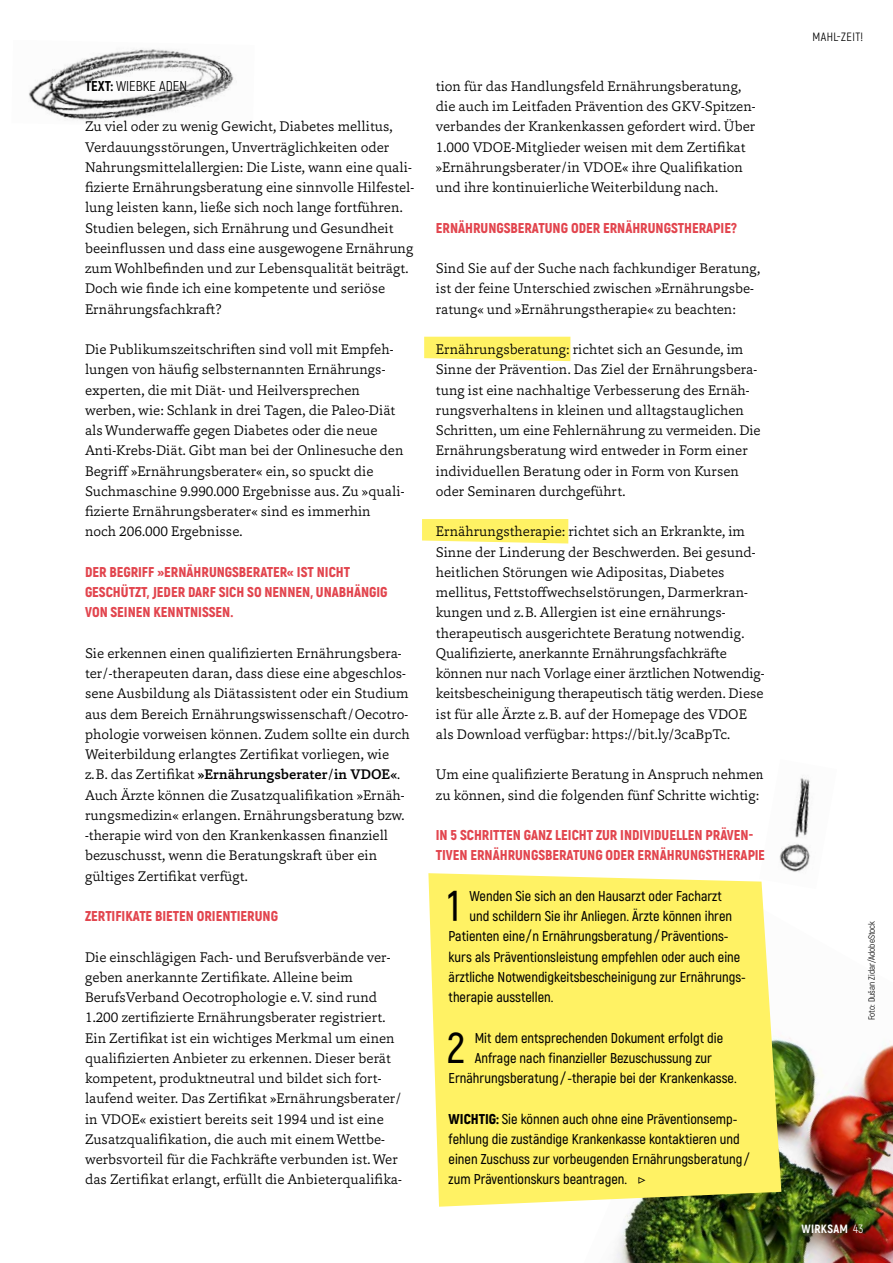
<style>
.page{position:relative;width:893px;height:1263px;background:#fff}
.page>*{position:absolute;margin:0;border:0;box-sizing:border-box;transform-origin:0 0}
.t1{font:600 43.2px "Akrobat";color:#000}
.t2{font:300 14.25px/20.2px "Capita";color:#000}
.t3{font:600 14.25px/20.2px "Akrobat";color:#000}
.t4{font:900 14.25px/20.2px "Akrobat";color:#e2454e}
.t5{font:14.25px "Akrobat";color:#000}
.t6{font:12px "Akrobat";letter-spacing:.03em;color:#000}
.t7{font:800 12px "Akrobat";letter-spacing:.03em;color:#fff}
.t8{font:9px "Akrobat";color:#000}
.s1{font-weight:800}
.s2{font-weight:500}
.s3{font-weight:900}
.s4{font-family:"Minion Pro";font-weight:400}
.s5{font-weight:400}
</style>
<div class="page">
<img style="left:613px;top:1038px;width:280px;height:225px">
<img style="left:29px;top:49px;width:205px;height:72px">
<svg style="left:424px;top:337px;width:146px;height:24px;background:#fff26c"></svg>
<div style="left:422px;top:519px;width:146px;height:24px;background:#fff264"></div>
<svg style="left:428px;top:873px;width:353px;height:334px;background:#fbef6a"></svg>
<img style="left:759px;top:778px;width:51px;height:111px">
<p class="t5" style="left:85px;top:77px;width:104px"><span class="s1">TEXT:</span> WIEBKE ADEN</p>
<p class="t2" style="left:85px;top:116px;width:331px">Zu viel oder zu wenig Gewicht, Diabetes mellitus, Verdauungsstörungen, Unverträglichkeiten oder Nahrungsmittelallergien: Die Liste, wann eine quali&shy;fizierte Ernährungsberatung eine sinnvolle Hilfestel&shy;lung leisten kann, ließe sich noch lange fortführen.<br>Studien belegen, sich Ernährung und Gesundheit beeinflussen und dass eine ausgewogene Ernährung zum Wohlbefinden und zur Lebensqualität beiträgt.<br>Doch wie finde ich eine kompetente und seriöse Ernährungsfachkraft?</p>
<p class="t2" style="left:85px;top:339px;width:320px">Die Publikumszeitschriften sind voll mit Empfeh&shy;lungen von häufig selbsternannten Ernährungs&shy;experten, die mit Diät- und Heilversprechen werben, wie: Schlank in drei Tagen, die Paleo-Diät als Wunderwaffe gegen Diabetes oder die neue Anti-Krebs-Diät. Gibt man bei der Onlinesuche den Begriff »Ernährungsberater« ein, so spuckt die Suchmaschine 9.990.000 Ergebnisse aus. Zu »quali--- fizierte Ernährungsberater« sind es immerhin noch 206.000 Ergebnisse.</p>
<p class="t4" style="left:85px;top:562px;width:304px">DER BEGRIFF »ERNÄHRUNGSBERATER« IST NICHT<br>GESCHÜTZT, JEDER DARF SICH SO NENNEN, UNABHÄNGIG<br>VON SEINEN KENNTNISSEN.</p>
<p class="t2" style="left:85px;top:643px;width:326px">Sie erkennen einen qualifizierten Ernährungsbera&shy;ter/-therapeuten daran, dass diese eine abgeschlos&shy;sene Ausbildung als Diätassistent oder ein Studium aus dem Bereich Ernährungswissenschaft /Oecotro&shy;phologie vorweisen können. Zudem sollte ein durch Weiterbildung erlangtes Zertifikat vorliegen, wie z.B. das Zertifikat <span class="s2">»Ernährungsberater/in VDOE«</span>.<br>Auch Ärzte können die Zusatzqualifikation »Ernäh&shy;rungsmedizin« erlangen. Ernährungsberatung bzw. -therapie wird von den Krankenkassen finanziell bezuschusst, wenn die Beratungskraft über ein gültiges Zertifikat verfügt.</p>
<p class="t4" style="left:85px;top:906px;width:195px">ZERTIFIKATE BIETEN ORIENTIERUNG</p>
<p class="t2" style="left:85px;top:946px;width:318px">Die einschlägigen Fach- und Berufsverbände ver-- geben anerkannte Zertifikate. Alleine beim BerufsVerband Oecotrophologie e.V. sind rund 1.200 zertifizierte Ernährungsberater registriert.<br>Ein Zertifikat ist ein wichtiges Merkmal um einen qualifizierten Anbieter zu erkennen. Dieser berät kompetent, produktneutral und bildet sich fort&shy;laufend weiter. Das Zertifikat »Ernährungsberater/ in VDOE« existiert bereits seit 1994 und ist eine Zusatzqualifikation, die auch mit einem Wettbe&shy;werbsvorteil für die Fachkräfte verbunden ist. Wer das Zertifikat erlangt, erfüllt die Anbieterqualifika-</p>
<p class="t2" style="left:436px;top:76px;width:321px">tion für das Handlungsfeld Ernährungsberatung, die auch im Leitfaden Prävention des GKV-Spitzen&shy;verbandes der Krankenkassen gefordert wird. Über 1.000 VDOE-Mitglieder weisen mit dem Zertifikat »Ernährungsberater/in VDOE« ihre Qualifikation und ihre kontinuierliche Weiterbildung nach.</p>
<p class="t4" style="left:436px;top:217px;width:303px">ERNÄHRUNGSBERATUNG ODER ERNÄHRUNGSTHERAPIE?</p>
<p class="t2" style="left:436px;top:258px;width:326px">Sind Sie auf der Suche nach fachkundiger Beratung, ist der feine Unterschied zwischen »Ernährungsbe&shy;ratung« und »Ernährungstherapie« zu beachten:</p>
<p class="t2" style="left:436px;top:339px;width:326px">Ernährungsberatung: richtet sich an Gesunde, im Sinne der Prävention. Das Ziel der Ernährungsbera&shy;tung ist eine nachhaltige Verbesserung des Ernäh&shy;rungsverhaltens in kleinen und alltagstauglichen Schritten, um eine Fehlernährung zu vermeiden. Die Ernährungsberatung wird entweder in Form einer individuellen Beratung oder in Form von Kursen oder Seminaren durchgeführt.</p>
<p class="t2" style="left:436px;top:521px;width:330px">Ernährungstherapie: richtet sich an Erkrankte, im Sinne der Linderung der Beschwerden. Bei gesund&shy;heitlichen Störungen wie Adipositas, Diabetes mellitus, Fettstoffwechselstörungen, Darmerkran&shy;kungen und z.B. Allergien ist eine ernährungs&shy;therapeutisch ausgerichtete Beratung notwendig.<br>Qualifizierte, anerkannte Ernährungsfachkräfte können nur nach Vorlage einer ärztlichen Notwendig&shy;keitsbescheinigung therapeutisch tätig werden. Diese ist für alle Ärzte z.B. auf der Homepage des VDOE als Download verfügbar: https://bit.ly/3caBpTc.</p>
<p class="t2" style="left:436px;top:764px;width:330px">Um eine qualifizierte Beratung in Anspruch nehmen zu können, sind die folgenden fünf Schritte wichtig:</p>
<p class="t4" style="left:436px;top:825px;width:331px">IN 5 SCHRITTEN GANZ LEICHT ZUR INDIVIDUELLEN PRÄVEN-<br>TIVEN ERNÄHRUNGSBERATUNG ODER ERNÄHRUNGSTHERAPIE</p>
<h1 class="t1" style="left:448px;top:880px;width:14px">1</h1>
<p class="t3" style="left:470px;top:886px;width:254px">Wenden Sie sich an den Hausarzt oder Facharzt</p>
<p class="t3" style="left:470px;top:906px;width:264px">und schildern Sie ihr Anliegen. Ärzte können ihren</p>
<p class="t3" style="left:449px;top:926px;width:281px">Patienten eine/n Ernährungsberatung/Präventions-</p>
<p class="t3" style="left:449px;top:946px;width:293px">kurs als Präventionsleistung empfehlen oder auch eine</p>
<p class="t3" style="left:449px;top:967px;width:299px">ärztliche Notwendigkeitsbescheinigung zur Ernährungs-</p>
<p class="t3" style="left:449px;top:987px;width:106px">therapie ausstellen.</p>
<h1 class="t1" style="left:447px;top:1021px;width:19px">2</h1>
<p class="t3" style="left:475px;top:1027px;width:250px">Mit dem entsprechenden Dokument erfolgt die</p>
<p class="t3" style="left:475px;top:1048px;width:239px">Anfrage nach finanzieller Bezuschussung zur</p>
<p class="t3" style="left:449px;top:1068px;width:290px">Ernährungsberatung/-therapie bei der Krankenkasse.</p>
<p class="t3" style="left:449px;top:1108px;width:303px"><span class="s3">WICHTIG:</span> Sie können auch ohne eine Präventionsemp&shy;fehlung die zuständige Krankenkasse kontaktieren und einen Zuschuss zur vorbeugenden Ernährungsberatung/ zum Präventionskurs beantragen. <span class="s4">▷</span></p>
<p class="t6" style="left:813px;top:29px;width:52px">MAHL-ZEIT!</p>
<p class="t8" style="left:866px;top:1020px;width:101px;rotate:-90deg">Foto: Dušan Zidar/AdobeStock</p>
<p class="t7" style="left:801px;top:1221px;width:63px">WIRKSAM <span class="s5">43</span></p>
</div>
